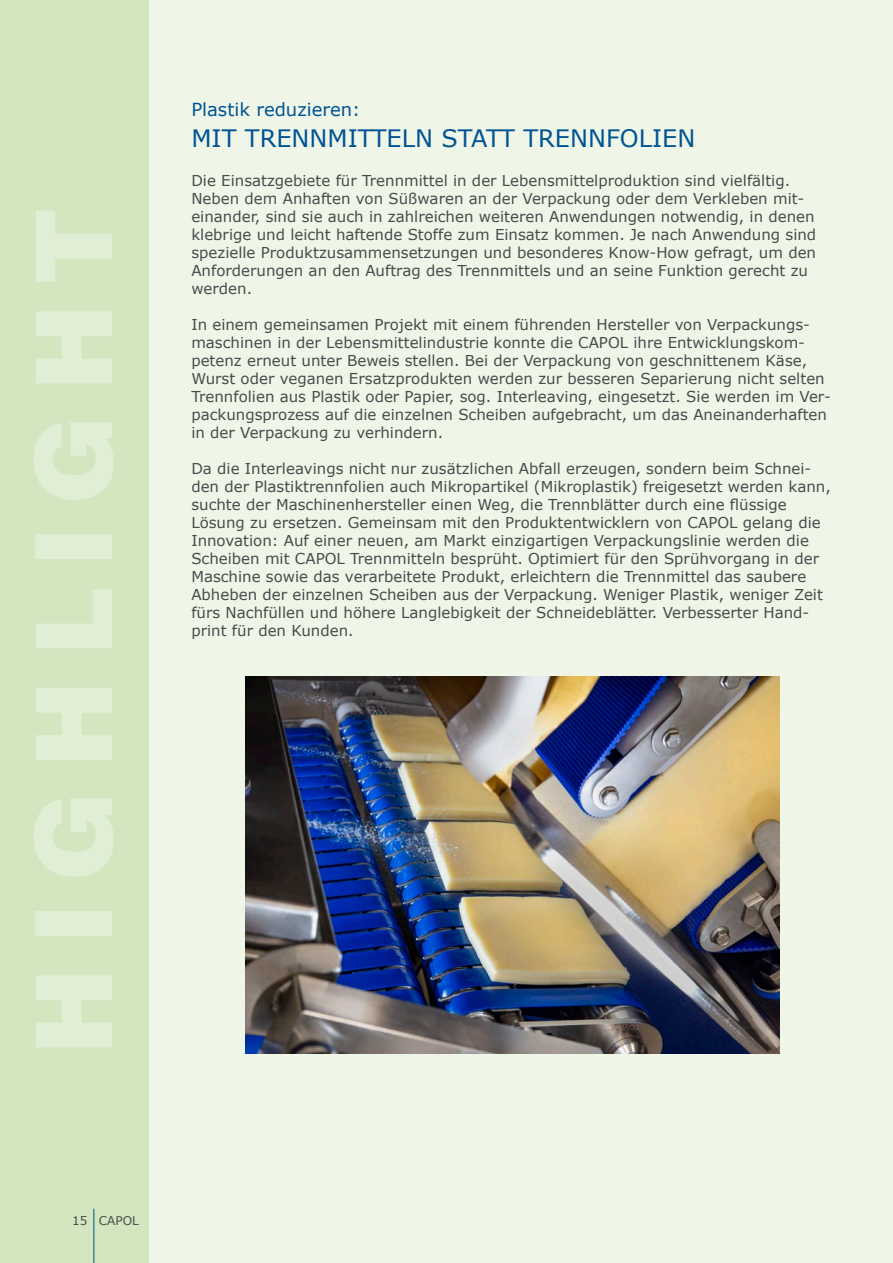
<style>
.page{position:relative;width:893px;height:1263px;background:#eff6e8}
.page>*{position:absolute;margin:0;border:0;box-sizing:border-box;transform-origin:0 0}
.t1{font:24px "Verdana";color:#005394}
.t2{font:18px "Verdana";color:#005394}
.t3{font:15px/18px "Verdana";color:#494a4b}
.t4{font:12px "Verdana";color:#494a4b}
</style>
<div class="page">
<img style="left:246px;top:676px;width:533px;height:377px">
<div style="left:0;top:0;width:149px;height:1263px;background:#d2e7c0"></div>
<hr style="left:93px;top:1209px;width:1px;height:54px;background:#005394">
<p class="t2" style="left:191px;top:98px;width:171px">Plastik reduzieren:</p>
<p class="t1" style="left:191px;top:123px;width:505px">MIT TRENNMITTELN STATT TRENNFOLIEN</p>
<p class="t3" style="left:191px;top:172px;width:626px">Die Einsatzgebiete für Trennmittel in der Lebensmittelproduktion sind vielfältig.<br>Neben dem Anhaften von Süßwaren an der Verpackung oder dem Verkleben mit&shy;einander, sind sie auch in zahlreichen weiteren Anwendungen notwendig, in denen klebrige und leicht haftende Stoffe zum Einsatz kommen. Je nach Anwendung sind spezielle Produktzusammensetzungen und besonderes Know-How gefragt, um den Anforderungen an den Auftrag des Trennmittels und an seine Funktion gerecht zu werden.</p>
<p class="t3" style="left:191px;top:316px;width:620px">In einem gemeinsamen Projekt mit einem führenden Hersteller von Verpackungs-</p>
<p class="t3" style="left:191px;top:334px;width:641px">maschinen in der Lebensmittelindustrie konnte die CAPOL ihre Entwicklungskom&shy;petenz erneut unter Beweis stellen. Bei der Verpackung von geschnittenem Käse, Wurst oder veganen Ersatzprodukten werden zur besseren Separierung nicht selten Trennfolien aus Plastik oder Papier, sog. Interleaving, eingesetzt. Sie werden im Ver&shy;packungsprozess auf die einzelnen Scheiben aufgebracht, um das Aneinanderhaften in der Verpackung zu verhindern.</p>
<p class="t3" style="left:191px;top:460px;width:641px">Da die Interleavings nicht nur zusätzlichen Abfall erzeugen, sondern beim Schnei&shy;den der Plastiktrennfolien auch Mikropartikel (Mikroplastik) freigesetzt werden kann, suchte der Maschinenhersteller einen Weg, die Trennblätter durch eine flüssige Lösung zu ersetzen. Gemeinsam mit den Produktentwicklern von CAPOL gelang die Innovation: Auf einer neuen, am Markt einzigartigen Verpackungslinie werden die Scheiben mit CAPOL Trennmitteln besprüht. Optimiert für den Sprühvorgang in der Maschine sowie das verarbeitete Produkt, erleichtern die Trennmittel das saubere Abheben der einzelnen Scheiben aus der Verpackung. Weniger Plastik, weniger Zeit fürs Nachfüllen und höhere Langlebigkeit der Schneideblätter. Verbesserter Hand&shy;print für den Kunden.</p>
<p class="t4" style="left:72px;top:1213px;width:17px">15</p>
<p class="t4" style="left:99px;top:1213px;width:41px">CAPOL</p>
</div>
